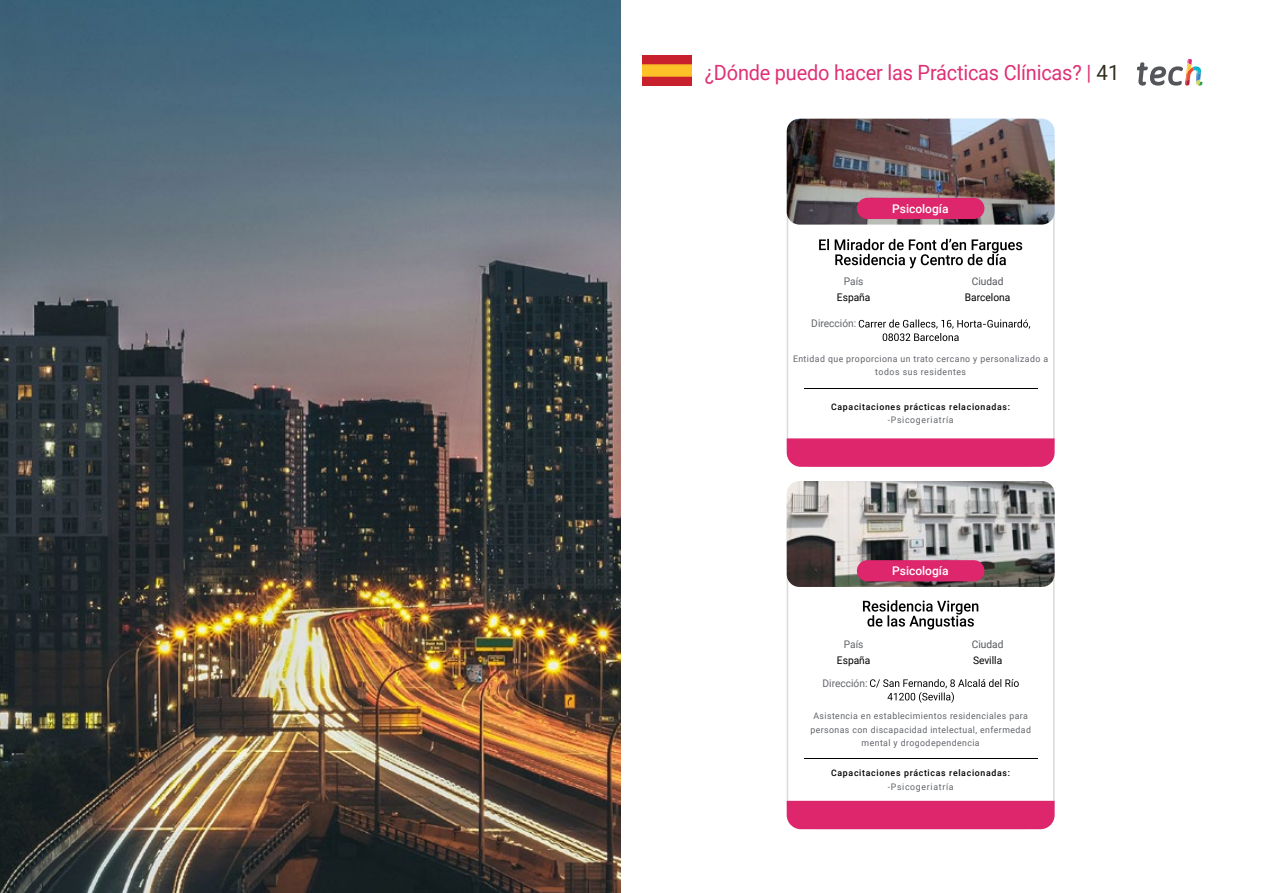
<style>
.page{position:relative;width:1263px;height:893px;background:#fff}
.page>*{position:absolute;margin:0;border:0;box-sizing:border-box;transform-origin:0 0}
.t1{font:21px "Roboto";letter-spacing:-.01em;color:#df3174;scale:.95 1}
.t2{font:500 12px "Roboto";color:#fff}
.t3{font:10.5px "Roboto";color:#61646a}
.t4{font:10.5px "Roboto";color:#000}
.t5{font:10.5px "Roboto";color:#52555b}
.t6{font:9px/13.5px "Roboto";letter-spacing:.05em;color:#61646a;text-align:center}
.t7{font:500 9px "Roboto";letter-spacing:.08em;color:#000}
.t8{font:9px "Roboto";letter-spacing:.08em;color:#61646a}
.s1{color:#312e20}
</style>
<div class="page">
<img style="left:0;top:0;width:621px;height:893px">
<img style="left:642px;top:56px;width:49px;height:29px">
<svg style="left:786px;top:118px;width:269px;height:339px"></svg>
<img style="left:787px;top:119px;width:267px;height:106px">
<div style="left:857px;top:198px;width:127px;height:21px;background:#dd266c;border-radius:11px"></div>
<svg style="left:787px;top:438px;width:267px;height:29px;background:#dd2c70"></svg>
<svg style="left:819px;top:239px;width:203px;height:29px"></svg>
<svg style="left:859px;top:319px;width:171px;height:22px"></svg>
<hr style="left:804px;top:388px;width:233px;height:1px;background:#000">
<svg style="left:786px;top:490px;width:269px;height:340px"></svg>
<img style="left:787px;top:481px;width:267px;height:106px">
<div style="left:857px;top:560px;width:127px;height:21px;background:#dd266c;border-radius:11px"></div>
<div style="left:787px;top:801px;width:267px;height:28px;background:#dd266c"></div>
<svg style="left:863px;top:600px;width:115px;height:30px"></svg>
<svg style="left:870px;top:679px;width:149px;height:24px"></svg>
<hr style="left:804px;top:758px;width:233px;height:1px;background:#000">
<svg style="left:1137px;top:59px;width:65px;height:27px"></svg>
<h1 class="t1" style="left:705px;top:57px;width:438px">¿Dónde puedo hacer las Prácticas Clínicas? | <span class="s1">41</span></h1>
<h2 class="t2" style="left:892px;top:200px;width:58px">Psicología</h2>
<p class="t3" style="left:844px;top:274px;width:21px">País</p>
<p class="t4" style="left:837px;top:290px;width:35px">España</p>
<p class="t5" style="left:972px;top:274px;width:33px">Ciudad</p>
<p class="t4" style="left:965px;top:290px;width:47px">Barcelona</p>
<p class="t3" style="left:811px;top:316px;width:46px">Dirección:</p>
<p class="t6" style="left:793px;top:351px;width:257px">Entidad que proporciona un trato cercano y personalizado a todos sus residentes</p>
<p class="t7" style="left:831px;top:401px;width:180px">Capacitaciones prácticas relacionadas:</p>
<p class="t8" style="left:888px;top:414px;width:67px">-Psicogeriatría</p>
<h2 class="t2" style="left:892px;top:563px;width:58px">Psicología</h2>
<p class="t3" style="left:844px;top:636px;width:21px">País</p>
<p class="t4" style="left:837px;top:653px;width:35px">España</p>
<p class="t5" style="left:972px;top:636px;width:33px">Ciudad</p>
<p class="t4" style="left:973px;top:653px;width:31px">Sevilla</p>
<p class="t3" style="left:822px;top:676px;width:46px">Dirección:</p>
<p class="t6" style="left:810px;top:709px;width:222px">Asistencia en establecimientos residenciales para personas con discapacidad intelectual, enfermedad mental y drogodependencia</p>
<p class="t7" style="left:831px;top:767px;width:180px">Capacitaciones prácticas relacionadas:</p>
<p class="t8" style="left:888px;top:780px;width:67px">-Psicogeriatría</p>
</div>
